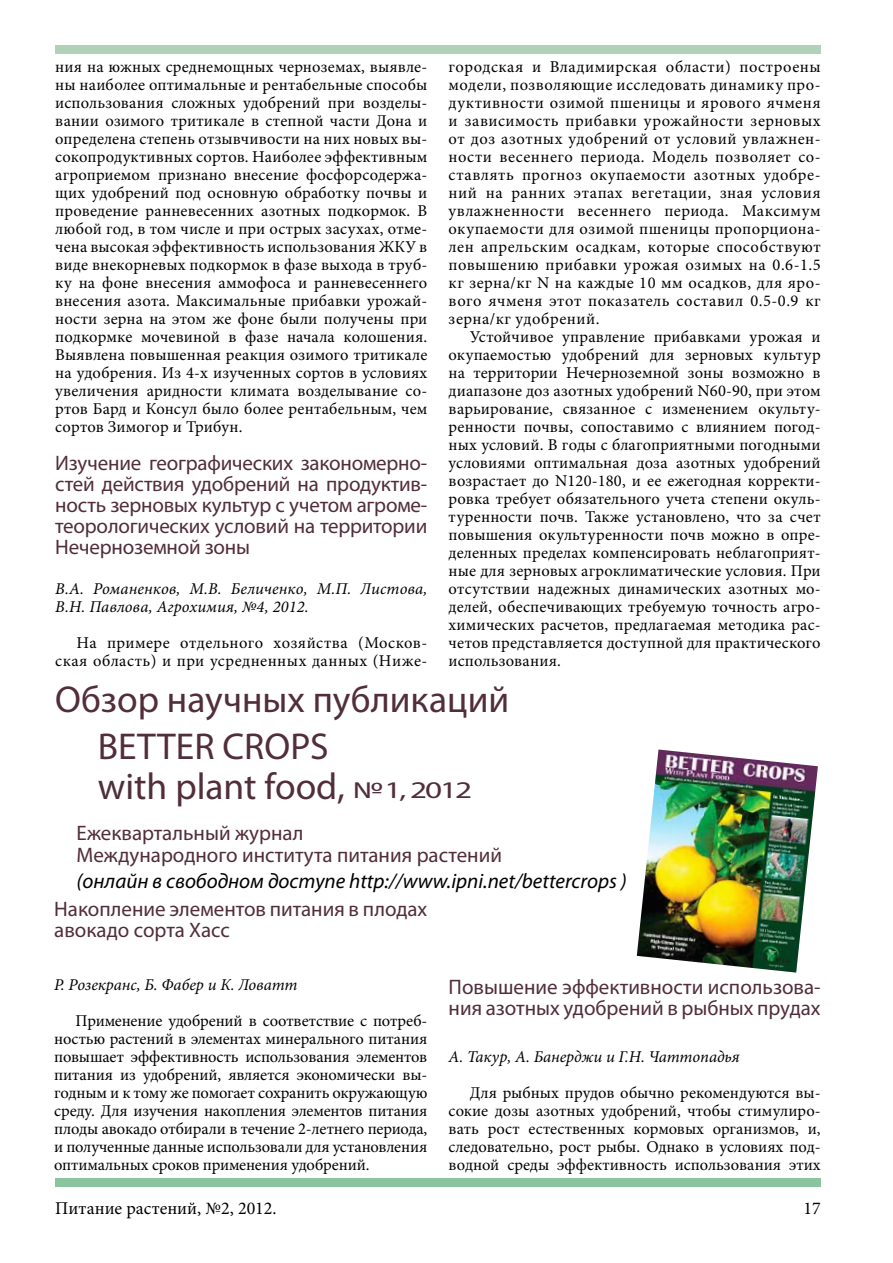
<style>
.page{position:relative;width:893px;height:1263px;background:#fff}
.page>*{position:absolute;margin:0;border:0;box-sizing:border-box;transform-origin:0 0}
.t1{font:37.5px/47.5px "Myriad Pro";color:#512e39}
.t2{font:21px/21px "Myriad Pro";color:#512e39}
.t3{font:italic 21px "Myriad Pro";color:#000}
.t4{font:18px "Minion Pro";color:#000}
.t5{font:16.5px/18px "Minion Pro";letter-spacing:.01em;color:#000;text-align:justify}
.t6{font:italic 16.5px/18px "Minion Pro";color:#000}
.t7{font:16.5px/18px "Minion Pro";letter-spacing:.03em;color:#000;text-align:right}
.s1{font-size:24px}
</style>
<div class="page">
<div style="left:56px;top:45px;width:764px;height:9px;background:#b0d2b8"></div>
<div style="left:55px;top:1178px;width:766px;height:9px;background:#8bc5a0"></div>
<img style="left:637px;top:749px;width:181px;height:223px">
<p class="t5" style="left:449px;top:58px;width:374px">городская и Владимирская области) построены модели, позволяющие исследовать динамику про&shy;дуктивности озимой пшеницы и ярового ячменя и зависимость прибавки урожайности зерновых от доз азотных удобрений от условий увлажнен&shy;ности весеннего периода. Модель позволяет со&shy;ставлять прогноз окупаемости азотных удобре&shy;ний на ранних этапах вегетации, зная условия увлажненности весеннего периода. Максимум окупаемости для озимой пшеницы пропорциона&shy;лен апрельским осадкам, которые способствуют повышению прибавки урожая озимых на 0.6-1.5 кг зерна/кг N на каждые 10 мм осадков, для яро&shy;вого ячменя этот показатель составил 0.5-0.9 кг зерна/кг удобрений.</p>
<p class="t5" style="left:449px;top:328px;width:374px;text-indent:21px">Устойчивое управление прибавками урожая и окупаемостью удобрений для зерновых культур на территории Нечерноземной зоны возможно в диапазоне доз азотных удобрений N60-90, при этом варьирование, связанное с изменением окульту&shy;ренности почвы, сопоставимо с влиянием погод&shy;ных условий. В годы с благоприятными погодными условиями оптимальная доза азотных удобрений возрастает до N120-180, и ее ежегодная корректи&shy;ровка требует обязательного учета степени окуль&shy;туренности почв. Также установлено, что за счет повышения окультуренности почв можно в опре&shy;деленных пределах компенсировать неблагоприят&shy;ные для зерновых агроклиматические условия. При отсутствии надежных динамических азотных мо&shy;делей, обеспечивающих требуемую точность агро&shy;химических расчетов, предлагаемая методика рас&shy;четов представляется доступной для практического использования.</p>
<h1 class="t1" style="left:98px;top:675px;width:413px;text-indent:-43px">Обзор научных публикаций<br>BETTER CROPS</h1>
<h1 class="t1" style="left:98px;top:761px;width:376px">with plant food, <span class="s1">№1,2012</span></h1>
<p class="t2" style="left:77px;top:821px;width:427px;line-height:22.5px">Ежеквартальный журнал<br>Международного института питания растений</p>
<p class="t3" style="left:77px;top:868px;width:552px">(онлайн в свободном доступе http://www.ipni.net/bettercrops )</p>
<p class="t2" style="left:54px;top:898px;width:375px">Накопление элементов питания в плодах авокадо сорта Хасс</p>
<p class="t6" style="left:54px;top:976px;width:245px">Р. Розекранс, Б. Фабер и К. Ловатт</p>
<p class="t5" style="left:54px;top:1012px;width:375px;text-indent:21px">Применение удобрений в соответствие с потреб&shy;ностью растений в элементах минерального питания повышает эффективность использования элементов питания из удобрений, является экономически вы&shy;годным и к тому же помогает сохранить окружающую среду. Для изучения накопления элементов питания плоды авокадо отбирали в течение 2-летнего периода, и полученные данные использовали для установления оптимальных сроков применения удобрений.</p>
<p class="t5" style="left:55px;top:58px;width:374px">ния на южных среднемощных черноземах, выявле&shy;ны наиболее оптимальные и рентабельные способы использования сложных удобрений при возделы&shy;вании озимого тритикале в степной части Дона и определена степень отзывчивости на них новых вы&shy;сокопродуктивных сортов. Наиболее эффективным агроприемом признано внесение фосфорсодержа&shy;щих удобрений под основную обработку почвы и проведение ранневесенних азотных подкормок. В любой год, в том числе и при острых засухах, отме&shy;чена высокая эффективность использования ЖКУ в виде внекорневых подкормок в фазе выхода в труб&shy;ку на фоне внесения аммофоса и ранневесеннего внесения азота. Максимальные прибавки урожай&shy;ности зерна на этом же фоне были получены при подкормке мочевиной в фазе начала колошения.<br>Выявлена повышенная реакция озимого тритикале на удобрения. Из 4-х изученных сортов в условиях увеличения аридности климата возделывание со&shy;ртов Бард и Консул было более рентабельным, чем сортов Зимогор и Трибун.</p>
<p class="t2" style="left:55px;top:452px;width:374px;text-align:justify">Изучение географических закономерно&shy;стей действия удобрений на продуктив&shy;ность зерновых культур с учетом агроме&shy;теорологических условий на территории Нечерноземной зоны</p>
<p class="t6" style="left:55px;top:580px;width:374px">В.А. Романенков, М.В. Беличенко, М.П. Листова,<br>В.Н. Павлова, Агрохимия, №4, 2012.</p>
<p class="t7" style="left:55px;top:634px;width:374px">На примере отдельного хозяйства (Москов&shy;ская область) и при усредненных данных (Ниже-</p>
<p class="t2" style="left:449px;top:976px;width:374px">Повышение эффективности использова&shy;ния азотных удобрений в рыбных прудах</p>
<p class="t6" style="left:449px;top:1048px;width:293px">A. Такур, A. Банерджи и Г.Н. Чаттопадья</p>
<p class="t5" style="left:449px;top:1084px;width:374px;text-indent:21px">Для рыбных прудов обычно рекомендуются вы&shy;сокие дозы азотных удобрений, чтобы стимулиро&shy;вать рост естественных кормовых организмов, и, следовательно, рост рыбы. Однако в условиях под&shy;водной среды эффективность использования этих</p>
<p class="t4" style="left:55px;top:1196px;width:223px">Питание растений, №2, 2012.</p>
<p class="t4" style="left:803px;top:1196px;width:19px">17</p>
</div>
